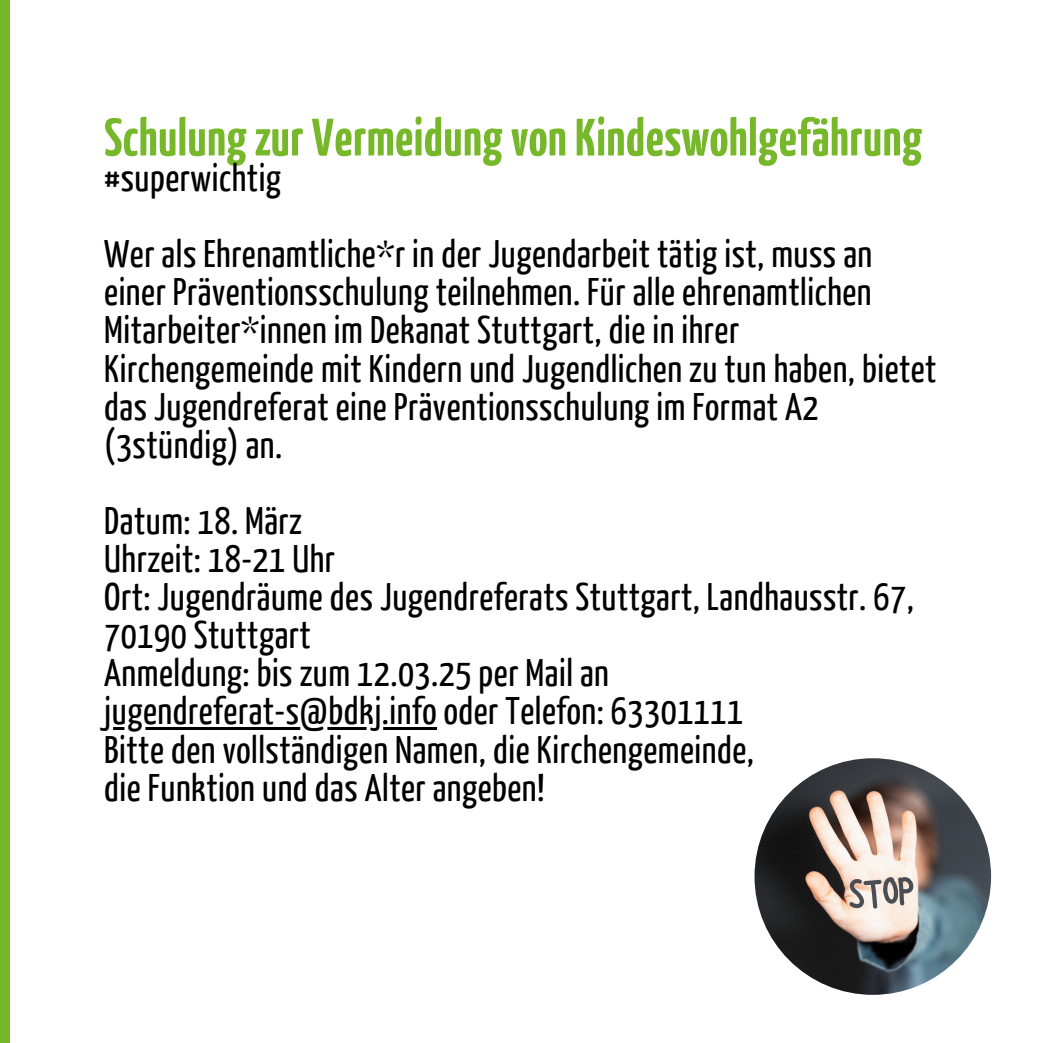
<style>
.page{position:relative;width:1043px;height:1043px;background:#fff}
.page>*{position:absolute;margin:0;border:0;box-sizing:border-box;transform-origin:0 0}
.t1{font:700 52.5px "BDKJ";color:#76b82a}
.t2{font:52.32px "Hibernate";color:#4a4e54}
.t3{font:38.5px/38.1px "BDKJ";color:#000}
</style>
<div class="page">
<div style="left:0;top:0;width:10px;height:1042px;background:#76b82a"></div>
<hr style="left:104px;top:726px;width:333px;height:3px;background:#000">
<img style="left:754px;top:758px;width:236px;height:236px;border-radius:50%">
<h1 class="t1" style="left:104px;top:105px;width:819px">Schulung zur Vermeidung von Kindeswohlgefährung</h1>
<p class="t3" style="left:104px;top:157px;width:179px">#superwichtig</p>
<p class="t3" style="left:104px;top:233px;width:834px">Wer als Ehrenamtliche*r in der Jugendarbeit tätig ist, muss an einer Präventionsschulung teilnehmen. Für alle ehrenamtlichen Mitarbeiter*innen im Dekanat Stuttgart, die in ihrer Kirchengemeinde mit Kindern und Jugendlichen zu tun haben, bietet das Jugendreferat eine Präventionsschulung im Format A2 (3stündig) an.</p>
<p class="t3" style="left:104px;top:500px;width:200px">Datum: 18. März</p>
<p class="t3" style="left:104px;top:538px;width:233px">Uhrzeit: 18-21 Uhr</p>
<p class="t3" style="left:104px;top:576px;width:811px">Ort: Jugendräume des Jugendreferats Stuttgart, Landhausstr. 67,<br>70190 Stuttgart</p>
<p class="t3" style="left:104px;top:652px;width:506px">Anmeldung: bis zum 12.03.25 per Mail an</p>
<p class="t3" style="left:104px;top:690px;width:641px">jugendreferat-s@bdkj.info oder Telefon: 63301111</p>
<p class="t3" style="left:104px;top:728px;width:651px">Bitte den vollständigen Namen, die Kirchengemeinde,</p>
<p class="t3" style="left:104px;top:766px;width:442px">die Funktion und das Alter angeben!</p>
<h2 class="t2" style="left:845px;top:868px;width:68px;rotate:-5deg">STOP</h2>
</div>
